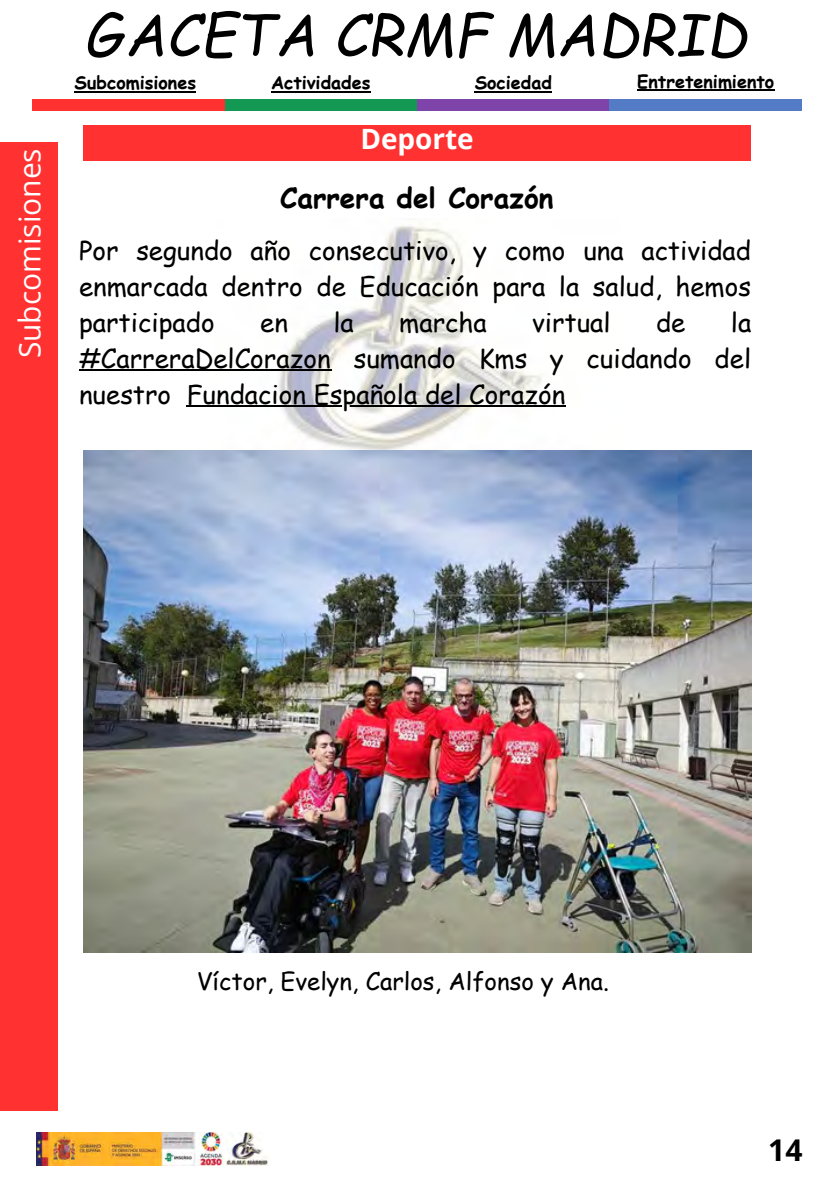
<style>
.page{position:relative;width:834px;height:1196px;background:#fff}
.page>*{position:absolute;margin:0;border:0;box-sizing:border-box;transform-origin:0 0}
.t1{font:italic 57px "Comic Sans MS";color:#000}
.t2{font:30px "Open Sans";color:#fff}
.t3{font:700 30px "Open Sans";color:#000}
.t4{font:700 28px "Comic Sans MS";color:#000}
.t5{font:700 28px "Open Sans";color:#fff}
.t6{font:26px/36px "Comic Sans MS";color:#000;text-align:justify}
.t7{font:24px "Comic Sans MS";color:#000}
.t8{font:700 18px "Comic Sans MS";color:#000}
</style>
<div class="page">
<div style="left:225px;top:99px;width:192px;height:12px;background:#149954"></div>
<div style="left:417px;top:99px;width:192px;height:12px;background:#7e44a9"></div>
<div style="left:609px;top:99px;width:193px;height:12px;background:#537bc6"></div>
<div style="left:32px;top:99px;width:193px;height:12px;background:#ff3131"></div>
<div style="left:0;top:142px;width:58px;height:968px;background:#ff3131"></div>
<div style="left:83px;top:125px;width:668px;height:35px;background:#ff3131"></div>
<img style="left:36px;top:1132px;width:233px;height:33px">
<img style="left:215px;top:224px;width:404px;height:227px">
<img style="left:83px;top:451px;width:668px;height:501px">
<hr style="left:475px;top:91px;width:77px;height:1px;background:#000">
<hr style="left:637px;top:90px;width:137px;height:1px;background:#000">
<hr style="left:271px;top:91px;width:100px;height:1px;background:#000">
<hr style="left:75px;top:91px;width:121px;height:1px;background:#000">
<hr style="left:79px;top:369px;width:252px;height:1px;background:#000">
<hr style="left:187px;top:405px;width:379px;height:1px;background:#000">
<p class="t2" style="left:8px;top:358px;width:212px;rotate:-90deg">Subcomisiones</p>
<p class="t1" style="left:86px;top:-7px;width:663px">GACETA CRMF MADRID</p>
<p class="t8" style="left:75px;top:70px;width:123px">Subcomisiones</p>
<p class="t8" style="left:271px;top:70px;width:101px">Actividades</p>
<p class="t8" style="left:475px;top:70px;width:79px">Sociedad</p>
<p class="t8" style="left:637px;top:68px;width:139px">Entretenimiento</p>
<p class="t5" style="left:360px;top:119px;width:115px">Deporte</p>
<p class="t4" style="left:280px;top:177px;width:275px">Carrera del Corazón</p>
<p class="t6" style="left:79px;top:231px;width:673px">Por segundo año consecutivo, y como una actividad enmarcada dentro de Educación para la salud, hemos participado</p>
<p class="t6" style="left:79px;top:303px;width:674px;text-indent:652px">la #CarreraDelCorazon sumando Kms y cuidando del nuestro Fundacion Española del Corazón</p>
<p class="t6" style="left:260px;top:303px;width:29px">en</p>
<p class="t6" style="left:333px;top:303px;width:22px">la</p>
<p class="t6" style="left:399px;top:303px;width:89px">marcha</p>
<p class="t6" style="left:532px;top:303px;width:80px">virtual</p>
<p class="t6" style="left:656px;top:303px;width:31px">de</p>
<p class="t7" style="left:197px;top:963px;width:413px">Víctor, Evelyn, Carlos, Alfonso y Ana.</p>
<p class="t3" style="left:768px;top:1128px;width:36px">14</p>
</div>
